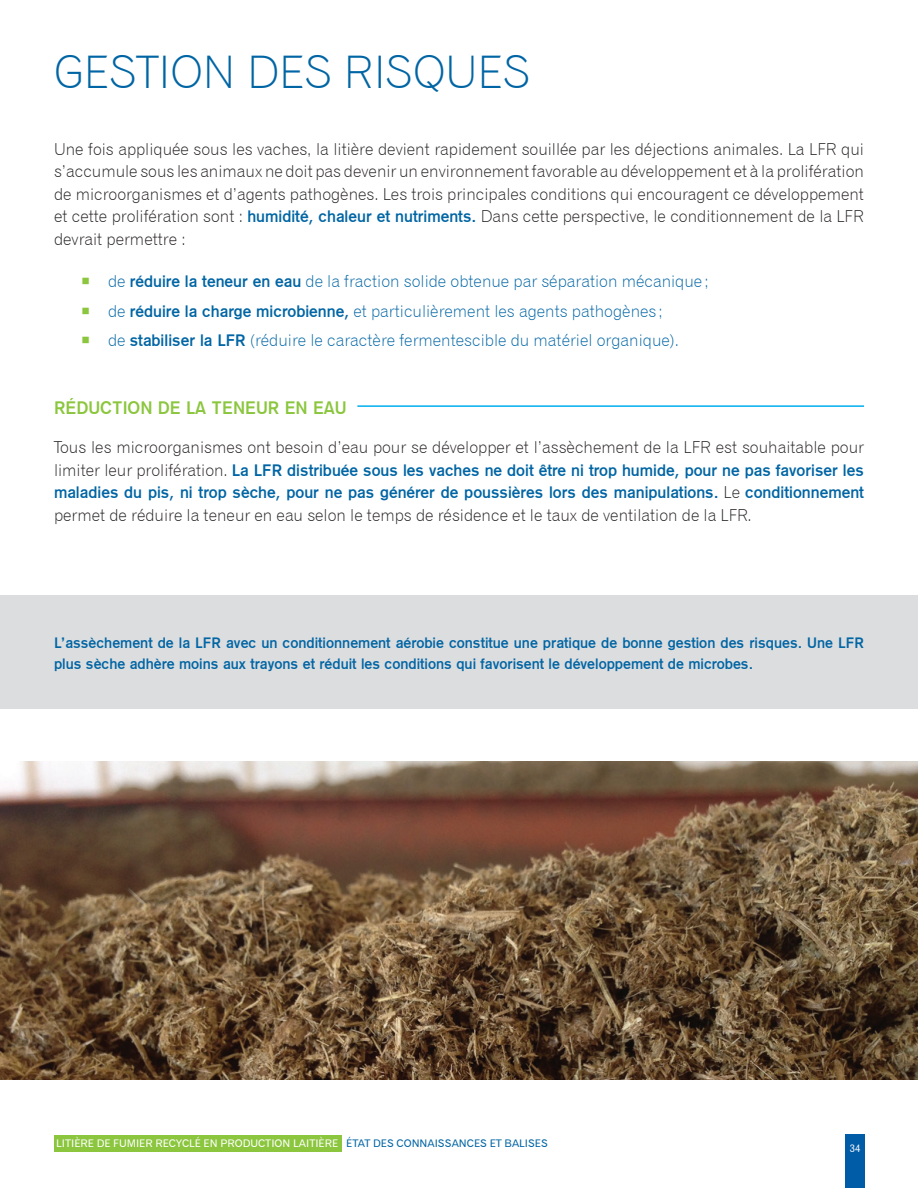
<style>
.page{position:relative;width:918px;height:1188px;background:#fff}
.page>*{position:absolute;margin:0;border:0;box-sizing:border-box;transform-origin:0 0}
.Texte_courant{font:45px "Gothic 720 BT Light B";color:#0065a4}
.Noms_auteurs{font:18px "Gothic 725 BT Bold A";color:#8bc63e}
.Texte_courant-2{font:16.5px/22.5px "Gothic 720 BT Light B";color:#231f20;text-align:justify}
.Texte_courant-3{font:16.5px "Gothic 720 BT Light B";color:#0065a4}
.Noms_auteurs-2{font:15px/21px "Gothic 725 BT Bold A";color:#0065a4}
.t1{font:10.5px "Gothic 720 BT Roman B";color:#fff}
.s1{font-family:"Gothic 725 BT Bold A";color:#0065a4}
.s2{color:#8bc63e}
.s3{font-family:"Gothic 725 BT Bold A"}
.s4{color:#0065a4}
</style>
<div class="page">
<div style="left:54px;top:1135px;width:287px;height:17px;background:#8bc63e"></div>
<div style="left:846px;top:1134px;width:19px;height:54px;background:#005ca7"></div>
<div style="left:0;top:596px;width:918px;height:113px;background:#dcdddf"></div>
<hr style="left:357px;top:405px;width:507px;height:2px;background:#00aeef">
<img style="left:0;top:761px;width:918px;height:319px">
<p class="Texte_courant" style="left:54px;top:45px;width:478px">GESTION DES RISQUES</p>
<p class="Texte_courant-2" style="left:54px;top:137px;width:812px">Une fois appliquée sous les vaches, la litière devient rapidement souillée par les déjections animales. La LFR qui s’accumule sous les animaux ne doit pas devenir un environnement favorable au développement et à la prolifération de microorganismes et d’agents pathogènes. Les trois principales conditions qui encouragent ce développement et cette prolifération sont : <span class="s1">humidité, chaleur et nutriments.</span> Dans cette perspective, le conditionnement de la LFR devrait permettre :</p>
<p class="Texte_courant-3" style="left:81px;top:272px;width:629px"><span class="s2">○</span> de <span class="s3">réduire la teneur en eau</span> de la fraction solide obtenue par séparation mécanique;</p>
<p class="Texte_courant-3" style="left:81px;top:301px;width:583px"><span class="s2">○</span> de <span class="s3">réduire la charge microbienne,</span> et particulièrement les agents pathogènes ;</p>
<p class="Texte_courant-3" style="left:81px;top:330px;width:600px"><span class="s2">○</span> de <span class="s3">stabiliser la LFR</span> (réduire le caractère fermentescible du matériel organique).</p>
<p class="Noms_auteurs" style="left:54px;top:397px;width:294px">RÉDUCTION DE LA TENEUR EN EAU</p>
<p class="Texte_courant-2" style="left:54px;top:436px;width:811px">Tous les microorganismes ont besoin d’eau pour se développer et l’assèchement de la LFR est souhaitable pour limiter leur prolifération. <span class="s1">La LFR distribuée sous les vaches ne doit être ni trop humide, pour ne pas favoriser les maladies du pis, ni trop sèche, pour ne pas générer de poussières lors des manipulations.</span> Le <span class="s1">conditionnement </span>permet de réduire la teneur en eau selon le temps de résidence et le taux de ventilation de la LFR.</p>
<p class="Noms_auteurs-2" style="left:54px;top:632px;width:811px">L’assèchement de la LFR avec un conditionnement aérobie constitue une pratique de bonne gestion des risques. Une LFR plus sèche adhère moins aux trayons et réduit les conditions qui favorisent le développement de microbes.</p>
<p class="t1" style="left:56px;top:1137px;width:493px">LITIÈRE DE FUMIER RECYCLÉ EN PRODUCTION LAITIÈRE <span class="s4">ÉTAT DES CONNAISSANCES ET BALISES</span></p>
<p class="t1" style="left:850px;top:1142px;width:12px">34</p>
</div>
